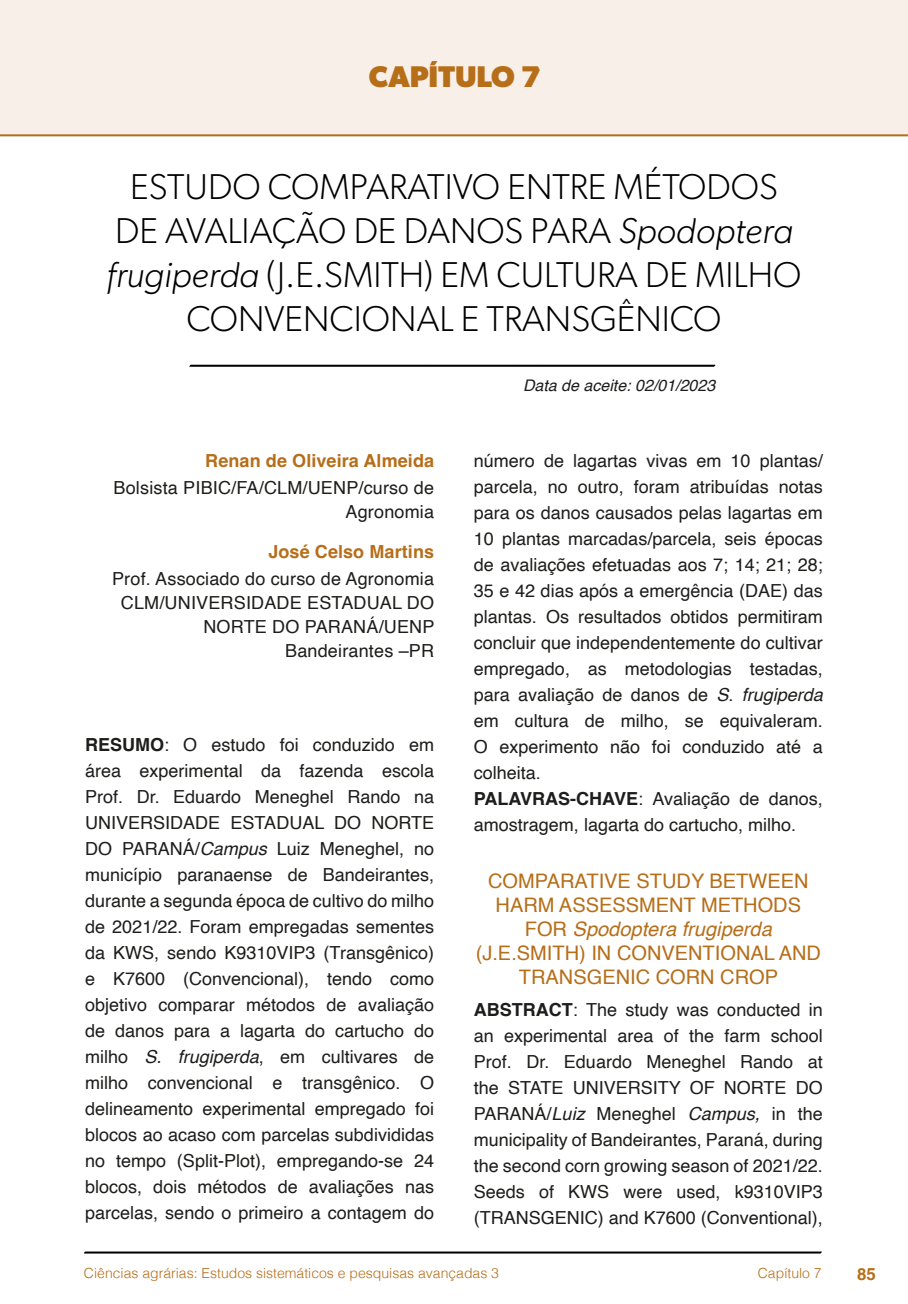
<style>
.page{position:relative;width:908px;height:1304px;background:#fff}
.page>*{position:absolute;margin:0;border:0;box-sizing:border-box;transform-origin:0 0}
.t1{font:300 36px/44px "Gibson";color:#000;text-align:center}
.t2{font:700 30px "Gibson";color:#b66e19}
.t3{font:20px/24px "Helvetica";color:#b66e19;text-align:center}
.t4{font:18px/26px "Helvetica";color:#1d1d1b;text-align:right}
.t5{font:700 18px "Helvetica";letter-spacing:.005em;color:#b66e19}
.t6{font:700 16.8px "Helvetica";color:#b66e19}
.t7{font:italic 16px "Helvetica";color:#1d1d1b}
.t8{font:300 14px "Helvetica";color:#b66e19}
.s1{font-style:italic}
.s2{font-weight:700}
</style>
<div class="page">
<svg style="left:84px;top:1251px;width:737px;height:3px;background:#515151"></svg>
<svg style="left:189px;top:364px;width:526px;height:3px;background:#4f4f4f"></svg>
<div style="left:0;top:0;width:907px;height:136px;background:#f8f0e8"></div>
<div style="left:44px;top:72px;width:68px;height:61px;background:#f8f0e8"></div>
<h2 class="t2" style="left:369px;top:58px;width:173px">CAPÍTULO 7</h2>
<h1 class="t1" style="left:106px;top:164px;width:696px">ESTUDO COMPARATIVO ENTRE MÉTODOS DE AVALIAÇÃO DE DANOS PARA <span class="s1">Spodoptera frugiperda</span> (J.E.SMITH) EM CULTURA DE MILHO CONVENCIONAL E TRANSGÊNICO</h1>
<p class="t5" style="left:205px;top:450px;width:230px">Renan de Oliveira Almeida</p>
<p class="t4" style="left:113px;top:477px;width:322px;line-height:24px">Bolsista PIBIC/FA/CLM/UENP/curso de<br>Agronomia</p>
<p class="t5" style="left:268px;top:540px;width:167px">José Celso Martins</p>
<p class="t4" style="left:112px;top:567px;width:324px;line-height:24px">Prof. Associado do curso de Agronomia<br>CLM/UNIVERSIDADE ESTADUAL DO<br>NORTE DO PARANÁ/UENP<br>Bandeirantes –PR</p>
<p class="t4" style="left:85px;top:732px;width:350px;text-align:justify"><span class="s2">RESUMO</span>: O estudo foi conduzido em área experimental da fazenda escola Prof. Dr. Eduardo Meneghel Rando na UNIVERSIDADE ESTADUAL DO NORTE DO PARANÁ/<span class="s1">Campus</span> Luiz Meneghel, no município paranaense de Bandeirantes, durante a segunda época de cultivo do milho de 2021/22. Foram empregadas sementes da KWS, sendo K9310VIP3 (Transgênico) e K7600 (Convencional), tendo como objetivo comparar métodos de avaliação de danos para a lagarta do cartucho do milho <span class="s1">S. frugiperda</span>, em cultivares de milho convencional e transgênico. O delineamento experimental empregado foi blocos ao acaso com parcelas subdivididas no tempo (Split-Plot), empregando-se 24 blocos, dois métodos de avaliações nas parcelas, sendo o primeiro a contagem do</p>
<p class="t7" style="left:523px;top:373px;width:194px">Data de aceite: 02/01/2023</p>
<p class="t4" style="left:473px;top:448px;width:350px;text-align:left">número de lagartas vivas em 10 plantas/ parcela, no outro, foram atribuídas notas para os danos causados pelas lagartas em 10 plantas marcadas/parcela, seis épocas de avaliações efetuadas aos 7; 14; 21; 28; 35 e 42 dias após a emergência (DAE) das plantas. Os resultados obtidos permitiram concluir que independentemente do cultivar empregado, as metodologias testadas, para avaliação de danos de <span class="s1">S</span>. <span class="s1">frugiperda </span>em cultura de milho, se equivaleram.<br>O experimento não foi conduzido até a colheita.<br><span class="s2">PALAVRAS-CHAVE</span>: Avaliação de danos, amostragem, lagarta do cartucho, milho.</p>
<p class="t3" style="left:475px;top:870px;width:346px">COMPARATIVE STUDY BETWEEN<br>HARM ASSESSMENT METHODS<br>FOR <span class="s1">Spodoptera frugiperda </span>(J.E.SMITH) IN CONVENTIONAL AND<br>TRANSGENIC CORN CROP</p>
<p class="t4" style="left:473px;top:997px;width:350px;text-align:justify"><span class="s2">ABSTRACT</span>: The study was conducted in an experimental area of the farm school Prof. Dr. Eduardo Meneghel Rando at the STATE UNIVERSITY OF NORTE DO PARANÁ/<span class="s1">Luiz</span> Meneghel <span class="s1">Campus,</span> in the municipality of Bandeirantes, Paraná, during the second corn growing season of 2021/22.<br>Seeds of KWS were used, k9310VIP3 (TRANSGENIC) and K7600 (Conventional),</p>
<p class="t8" style="left:84px;top:1261px;width:416px">Ciências agrárias: Estudos sistemáticos e pesquisas avançadas 3</p>
<p class="t8" style="left:757px;top:1261px;width:65px">Capítulo 7</p>
<p class="t6" style="left:856px;top:1264px;width:20px">85</p>
</div>
